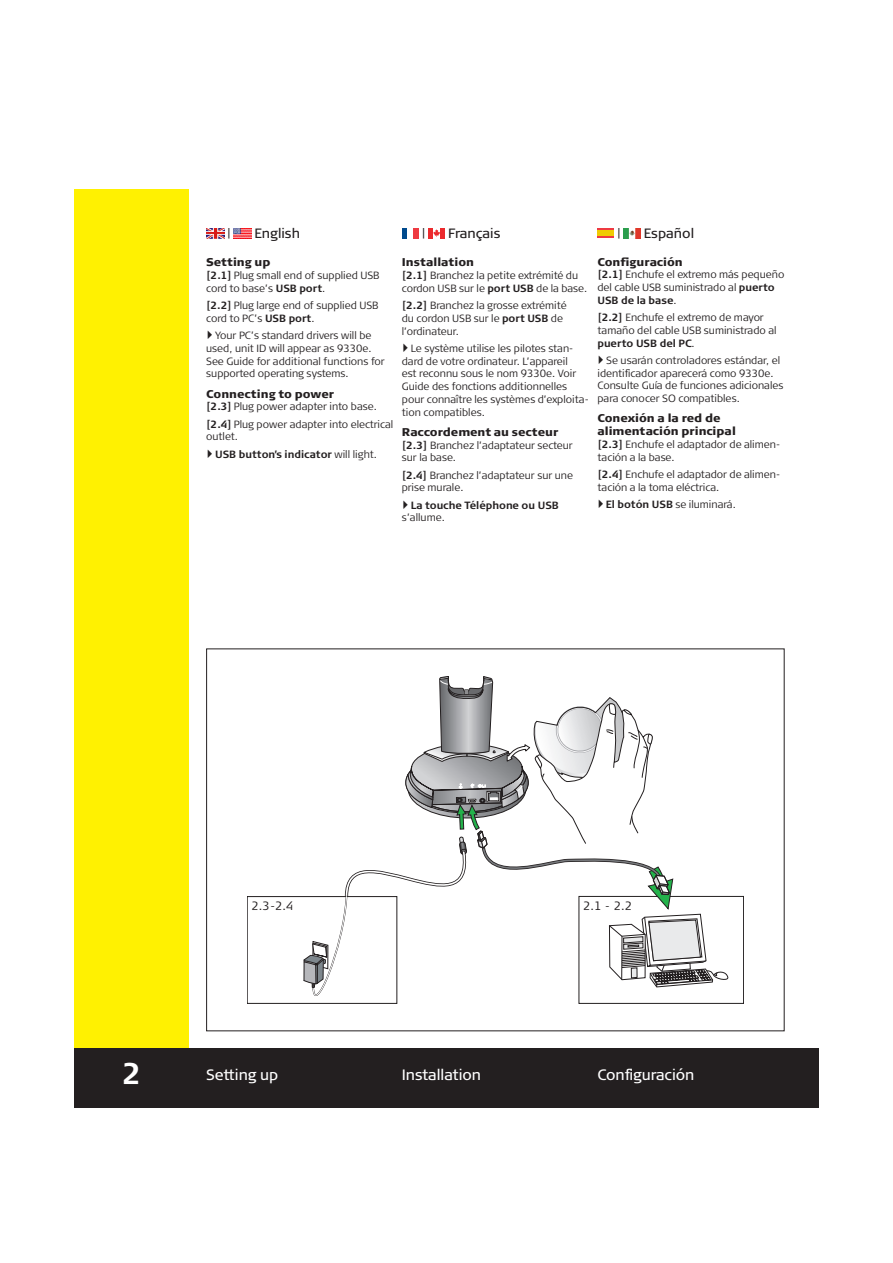
<style>
.page{position:relative;width:893px;height:1263px;background:#fff}
.page>*{position:absolute;margin:0;border:0;box-sizing:border-box;transform-origin:0 0}
.t1{font:700 30px "Signa Column";color:#fff}
.Col_Fane_tekst{font:15px "Signa Column";color:#fff}
.Sprog_9_20{font:13.5px "Signa Column";color:#231f20}
.t2{font:300 12px "Signa Column";color:#231f20}
.Sprog_9_20-2{font:12px "Signa Column";color:#231f20}
.Mellemrubrik_7_5_8_5{font:900 11.25px/12.8px "Signa Column";color:#231f20}
.Brød_7_8_5{font:300 10.5px/12.8px "Signa Column";color:#231f20}
.Alterne_brød{font:300 10.5px/12.8px "Signa Column";color:#231f20}
.Brød_7_8_5-2{font:700 10.5px/12.8px "Signa Column";letter-spacing:-.005em;color:#231f20}
.s1{font-weight:700}
.s2{font-weight:300}
</style>
<div class="page">
<div style="left:74px;top:631px;width:115px;height:424px;background:#fff101"></div>
<div style="left:185px;top:1048px;width:633px;height:60px;background:#231f20"></div>
<svg style="left:303px;top:676px;width:426px;height:327px"></svg>
<div style="left:74px;top:1048px;width:115px;height:60px;background:#231f20"></div>
<div style="left:74px;top:189px;width:115px;height:68px;background:#fff101"></div>
<div style="left:74px;top:257px;width:115px;height:374px;background:#fff101"></div>
<img style="left:206px;top:228px;width:18px;height:10px">
<img style="left:234px;top:228px;width:17px;height:10px">
<div style="left:402px;top:228px;width:5px;height:10px;background:#004a8d"></div>
<div style="left:413px;top:228px;width:6px;height:10px;background:#ee3a41"></div>
<hr style="left:441px;top:228px;width:4px;height:10px;background:#ec2a2d">
<div style="left:428px;top:228px;width:5px;height:10px;background:#ec2a2d"></div>
<svg style="left:433px;top:229px;width:7px;height:8px"></svg>
<div style="left:597px;top:228px;width:17px;height:10px;background:#f0cb02"></div>
<svg style="left:597px;top:237px;width:17px;height:1px"></svg>
<svg style="left:597px;top:228px;width:17px;height:2px"></svg>
<img style="left:624px;top:228px;width:17px;height:10px">
<p class="Sprog_9_20-2" style="left:227px;top:226px;width:5px">|</p>
<p class="Sprog_9_20" style="left:254px;top:226px;width:47px">English</p>
<p class="Sprog_9_20-2" style="left:422px;top:226px;width:5px">|</p>
<p class="Sprog_9_20" style="left:448px;top:226px;width:54px">Français</p>
<p class="Sprog_9_20-2" style="left:617px;top:226px;width:5px">|</p>
<p class="Sprog_9_20" style="left:644px;top:226px;width:52px">Español</p>
<p class="Mellemrubrik_7_5_8_5" style="left:206px;top:256px;width:66px">Setting up</p>
<p class="Brød_7_8_5" style="left:206px;top:269px;width:175px"><span class="s1">[2.1]</span> Plug small end of supplied USB cord to base’s <span class="s1">USB port</span>.</p>
<p class="Brød_7_8_5" style="left:206px;top:299px;width:174px"><span class="s1">[2.2]</span> Plug large end of supplied USB cord to PC’s <span class="s1">USB port</span>.</p>
<p class="Brød_7_8_5" style="left:206px;top:329px;width:180px;text-indent:-4px">✔Your PC’s standard drivers will be used, unit ID will appear as 9330e.<br>See Guide for additional functions for supported operating systems.</p>
<p class="Mellemrubrik_7_5_8_5" style="left:206px;top:387px;width:129px">Connecting to power</p>
<p class="Brød_7_8_5" style="left:206px;top:400px;width:172px"><span class="s1">[2.3]</span> Plug power adapter into base.</p>
<p class="Brød_7_8_5" style="left:206px;top:417px;width:189px"><span class="s1">[2.4]</span> Plug power adapter into electrical outlet.</p>
<p class="Brød_7_8_5-2" style="left:203px;top:447px;width:176px">✔USB button’s indicator <span class="s2">will light.</span></p>
<p class="Mellemrubrik_7_5_8_5" style="left:402px;top:256px;width:74px">Installation</p>
<p class="Alterne_brød" style="left:402px;top:269px;width:187px"><span class="s1">[2.1]</span> Branchez la petite extrémité du cordon USB sur le <span class="s1">port USB</span> de la base.</p>
<p class="Alterne_brød" style="left:402px;top:299px;width:166px"><span class="s1">[2.2]</span> Branchez la grosse extrémité du cordon USB sur le <span class="s1">port USB</span> de l’ordinateur.</p>
<p class="Brød_7_8_5" style="left:402px;top:342px;width:189px;text-indent:-4px">✔Le système utilise les pilotes stan&shy;dard de votre ordinateur. L’appareil<br>est reconnu sous le nom 9330e. Voir Guide des fonctions additionnelles pour connaître les systèmes d’exploita&shy;tion compatibles.</p>
<p class="Mellemrubrik_7_5_8_5" style="left:402px;top:425px;width:158px">Raccordement au secteur</p>
<p class="Brød_7_8_5" style="left:402px;top:438px;width:172px"><span class="s1">[2.3]</span> Branchez l’adaptateur secteur sur la base.</p>
<p class="Brød_7_8_5" style="left:402px;top:468px;width:173px"><span class="s1">[2.4]</span> Branchez l’adaptateur sur une prise murale.</p>
<p class="Brød_7_8_5-2" style="left:402px;top:498px;width:158px;text-indent:-4px">✔La touche Téléphone ou USB <span class="s2">s’allume.</span></p>
<p class="Mellemrubrik_7_5_8_5" style="left:597px;top:256px;width:87px">Configuración</p>
<p class="Alterne_brød" style="left:597px;top:268px;width:188px"><span class="s1">[2.1]</span> Enchufe el extremo más pequeño del cable USB suministrado al <span class="s1">puerto<br>USB de la base</span>.</p>
<p class="Brød_7_8_5" style="left:597px;top:311px;width:181px"><span class="s1">[2.2]</span> Enchufe el extremo de mayor tamaño del cable USB suministrado al <span class="s1">puerto USB del PC</span>.</p>
<p class="Brød_7_8_5" style="left:597px;top:354px;width:188px;text-indent:-4px">✔Se usarán controladores estándar, el identificador aparecerá como 9330e.<br>Consulte Guía de funciones adicionales para conocer SO compatibles.</p>
<p class="Mellemrubrik_7_5_8_5" style="left:597px;top:412px;width:140px">Conexión a la red de alimentación principal</p>
<p class="Alterne_brød" style="left:597px;top:438px;width:184px"><span class="s1">[2.3]</span> Enchufe el adaptador de alimen&shy;tación a la base.</p>
<p class="Alterne_brød" style="left:597px;top:468px;width:184px"><span class="s1">[2.4]</span> Enchufe el adaptador de alimen&shy;tación a la toma eléctrica.</p>
<p class="Alterne_brød" style="left:594px;top:498px;width:144px">✔<span class="s1">El botón USB</span> se iluminará.</p>
<p class="t2" style="left:251px;top:899px;width:44px">2.3-2.4</p>
<p class="t2" style="left:583px;top:899px;width:50px">2.1 - 2.2</p>
<p class="t1" style="left:122px;top:1056px;width:21px">2</p>
<p class="Col_Fane_tekst" style="left:206px;top:1066px;width:73px">Setting up</p>
<p class="Col_Fane_tekst" style="left:402px;top:1066px;width:81px">Installation</p>
<p class="Col_Fane_tekst" style="left:597px;top:1066px;width:99px">Configuración</p>
</div>
